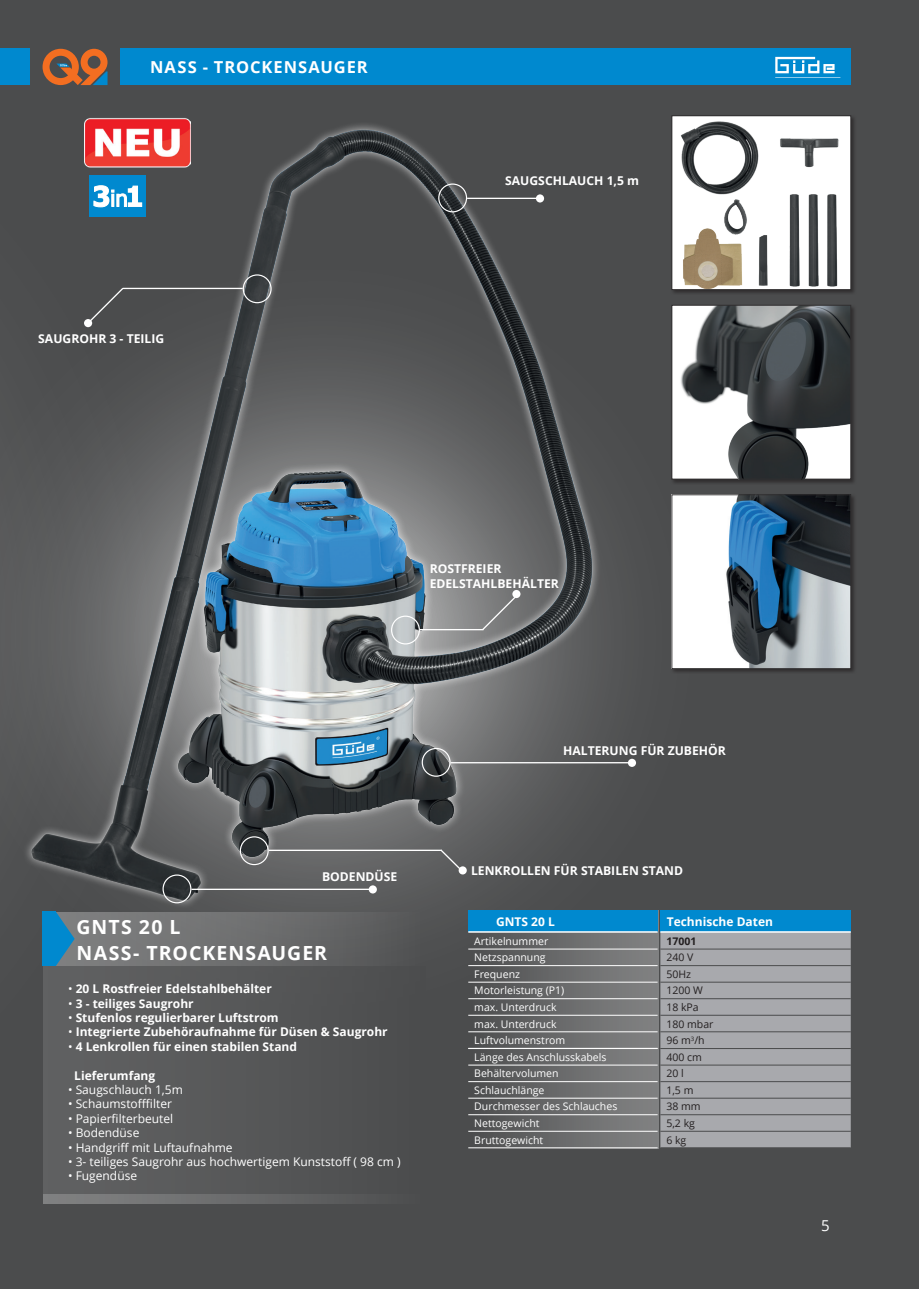
<style>
.page{position:relative;width:919px;height:1289px;background:#fff}
.page>*{position:absolute;margin:0;border:0;box-sizing:border-box;transform-origin:0 0}
.t1{font:700 19.5px/25.5px "Open Sans";letter-spacing:.055em;color:#fff}
.t2{font:700 16.5px "Open Sans";letter-spacing:.06em;color:#fff}
.t3{font:15px "Open Sans";color:#fff}
.t4{font:700 12.15px/14.5px "Open Sans";color:#fff}
.t5{font:700 12px "Open Sans";color:#fff}
.t6{font:12px "Open Sans";color:#fff}
.t7{font:10.5px/16.5px "Open Sans";color:#fff}
.t8{font:10.5px/16.5px "Open Sans";color:#231f20}
.t9{font:700 10.5px "Open Sans";color:#231f20}
.s1{font-weight:400}
</style>
<div class="page">
<div style="left:0;top:0;width:918px;height:1288px;background:#4b4c4d"></div>
<svg style="left:0;top:466px;width:659px;height:595px"></svg>
<div style="left:120px;top:49px;width:730px;height:36px;background:#0089cf"></div>
<svg style="left:775px;top:56px;width:66px;height:22px"></svg>
<svg style="left:43px;top:49px;width:64px;height:36px"></svg>
<div style="left:0;top:49px;width:29px;height:36px;background:#0089cf"></div>
<div style="left:43px;top:911px;width:382px;height:292px;background:linear-gradient(to right,#818282,#555657)"></div>
<div style="left:43px;top:965px;width:382px;height:228px;background:#575859"></div>
<div style="left:43px;top:911px;width:13px;height:54px;background:#0089cf"></div>
<svg style="left:56px;top:911px;width:19px;height:54px"></svg>
<svg style="left:469px;top:910px;width:189px;height:238px"></svg>
<div style="left:660px;top:910px;width:190px;height:21px;background:#0089cf"></div>
<svg style="left:660px;top:931px;width:190px;height:216px;background:#a4a5a9"></svg>
<hr style="left:660px;top:1048px;width:190px;height:1px;background:#4b4c4d">
<hr style="left:660px;top:1064px;width:190px;height:1px;background:#4b4c4d">
<hr style="left:660px;top:1081px;width:190px;height:1px;background:#4b4c4d">
<hr style="left:660px;top:1097px;width:190px;height:1px;background:#4b4c4d">
<hr style="left:660px;top:1114px;width:190px;height:1px;background:#4b4c4d">
<hr style="left:660px;top:1130px;width:190px;height:1px;background:#4b4c4d">
<div style="left:468px;top:910px;width:189px;height:21px;background:#0089cf"></div>
<hr style="left:468px;top:931px;width:189px;height:1px;background:#fff">
<hr style="left:468px;top:948px;width:189px;height:1px;background:#fff">
<hr style="left:468px;top:965px;width:189px;height:1px;background:#fff">
<hr style="left:468px;top:981px;width:189px;height:1px;background:#fff">
<hr style="left:468px;top:998px;width:189px;height:1px;background:#fff">
<hr style="left:468px;top:1014px;width:189px;height:1px;background:#fff">
<hr style="left:468px;top:1031px;width:189px;height:1px;background:#fff">
<hr style="left:468px;top:1048px;width:189px;height:1px;background:#fff">
<hr style="left:468px;top:1064px;width:189px;height:1px;background:#fff">
<hr style="left:468px;top:1081px;width:189px;height:1px;background:#fff">
<hr style="left:468px;top:1097px;width:189px;height:1px;background:#fff">
<hr style="left:468px;top:1114px;width:189px;height:1px;background:#fff">
<hr style="left:468px;top:1130px;width:189px;height:1px;background:#fff">
<hr style="left:468px;top:1147px;width:189px;height:1px;background:#fff">
<img style="left:21px;top:121px;width:602px;height:782px">
<div style="left:421px;top:748px;width:29px;height:28px;border:1px solid #fff;border-radius:50%"></div>
<hr style="left:450px;top:762px;width:183px;height:1px;background:#fff">
<div style="left:628px;top:758px;width:8px;height:9px;background:#fff;border-radius:50%"></div>
<div style="left:162px;top:874px;width:29px;height:29px;border:1px solid #fff;border-radius:50%"></div>
<hr style="left:191px;top:888px;width:183px;height:2px;background:#fff">
<div style="left:369px;top:885px;width:8px;height:8px;background:#fff;border-radius:50%"></div>
<div style="left:438px;top:183px;width:29px;height:29px;border:1px solid #fff;border-radius:50%"></div>
<hr style="left:467px;top:198px;width:72px;height:1px;background:#fff">
<div style="left:536px;top:194px;width:8px;height:8px;background:#fff;border-radius:50%"></div>
<div style="left:670px;top:304px;width:186px;height:181px;background:#231f20;opacity:.69"></div>
<img style="left:673px;top:307px;width:175px;height:170px">
<div style="left:671px;top:305px;width:179px;height:174px;border:1px solid #312f30"></div>
<div style="left:670px;top:493px;width:186px;height:181px;background:#231f20;opacity:.69"></div>
<img style="left:673px;top:496px;width:175px;height:170px">
<div style="left:671px;top:494px;width:179px;height:174px;border:1px solid #312f30"></div>
<div style="left:670px;top:114px;width:186px;height:181px;background:#231f20;opacity:.69"></div>
<img style="left:673px;top:118px;width:175px;height:170px">
<div style="left:671px;top:116px;width:179px;height:174px;border:1px solid #312f30"></div>
<div style="left:391px;top:615px;width:29px;height:29px;border:1px solid #fff;border-radius:50%"></div>
<svg style="left:480px;top:593px;width:39px;height:38px"></svg>
<hr style="left:420px;top:629px;width:63px;height:1px;background:#fff">
<div style="left:512px;top:590px;width:8px;height:8px;background:#fff;border-radius:50%"></div>
<div style="left:240px;top:836px;width:29px;height:29px;border:1px solid #fff;border-radius:50%"></div>
<svg style="left:439px;top:848px;width:24px;height:23px"></svg>
<hr style="left:269px;top:849px;width:172px;height:2px;background:#fff">
<div style="left:458px;top:866px;width:8px;height:8px;background:#fff;border-radius:50%"></div>
<div style="left:243px;top:274px;width:28px;height:29px;border:1px solid #fff;border-radius:50%"></div>
<svg style="left:87px;top:286px;width:38px;height:38px"></svg>
<hr style="left:123px;top:288px;width:120px;height:1px;background:#fff">
<div style="left:84px;top:319px;width:8px;height:8px;background:#fff;border-radius:50%"></div>
<img style="left:84px;top:118px;width:106px;height:52px">
<div style="left:89px;top:176px;width:57px;height:41px;background:#0089cf"></div>
<svg style="left:93px;top:185px;width:49px;height:22px"></svg>
<h2 class="t2" style="left:150px;top:56px;width:219px">NASS - TROCKENSAUGER</h2>
<p class="t4" style="left:38px;top:331px;width:127px">SAUGROHR 3 - TEILIG</p>
<p class="t4" style="left:505px;top:173px;width:135px">SAUGSCHLAUCH 1,5 m</p>
<p class="t4" style="left:429px;top:561px;width:131px">ROSTFREIER<br>EDELSTAHLBEHÄLTER</p>
<p class="t4" style="left:322px;top:868px;width:77px">BODENDÜSE</p>
<p class="t4" style="left:563px;top:742px;width:164px">HALTERUNG FÜR ZUBEHÖR</p>
<p class="t4" style="left:471px;top:863px;width:213px">LENKROLLEN FÜR STABILEN STAND</p>
<h1 class="t1" style="left:77px;top:913px;width:252px">GNTS 20 L<br>NASS- TROCKENSAUGER</h1>
<p class="t5" style="left:666px;top:912px;width:108px">Technische Daten</p>
<p class="t5" style="left:496px;top:912px;width:60px">GNTS 20 L</p>
<p class="t7" style="left:474px;top:932px;width:144px">Artikelnummer<br>Netzspannung<br>Frequenz<br>Motorleistung (P1)<br>max. Unterdruck<br>max. Unterdruck<br>Luftvolumenstrom<br>Länge des Anschlusskabels<br>Behältervolumen<br>Schlauchlänge<br>Durchmesser des Schlauches<br>Nettogewicht<br>Bruttogewicht</p>
<p class="t9" style="left:666px;top:933px;width:31px">17001</p>
<p class="t8" style="left:666px;top:949px;width:49px">240 V<br>50Hz<br>1200 W<br>18 kPa<br>180 mbar<br>96 m<sup>3</sup>/h<br>400 cm<br>20 l<br>1,5 m<br>38 mm<br>5,2 kg<br>6 kg</p>
<p class="t5" style="left:68px;top:980px;width:205px"><span class="s1">•</span> 20 L Rostfreier Edelstahlbehälter</p>
<p class="t5" style="left:68px;top:994px;width:127px"><span class="s1">•</span> 3 - teiliges Saugrohr</p>
<p class="t5" style="left:68px;top:1009px;width:212px"><span class="s1">•</span> Stufenlos regulierbarer Luftstrom</p>
<p class="t5" style="left:68px;top:1023px;width:321px"><span class="s1">•</span> Integrierte Zubehöraufnahme für Düsen &amp; Saugrohr</p>
<p class="t5" style="left:68px;top:1037px;width:230px"><span class="s1">•</span> 4 Lenkrollen für einen stabilen Stand</p>
<p class="t5" style="left:74px;top:1066px;width:82px">Lieferumfang</p>
<p class="t6" style="left:68px;top:1081px;width:116px">• Saugschlauch 1,5m</p>
<p class="t6" style="left:68px;top:1095px;width:105px">• Schaumstofffilter</p>
<p class="t6" style="left:68px;top:1110px;width:107px">• Papierfilterbeutel</p>
<p class="t6" style="left:68px;top:1124px;width:73px">• Bodendüse</p>
<p class="t6" style="left:68px;top:1138px;width:166px">• Handgriff mit Luftaufnahme</p>
<p class="t6" style="left:68px;top:1153px;width:334px">• 3- teiliges Saugrohr aus hochwertigem Kunststoff ( 98 cm )</p>
<p class="t6" style="left:68px;top:1167px;width:71px">• Fugendüse</p>
<h3 class="t3" style="left:821px;top:1214px;width:10px">5</h3>
</div>
